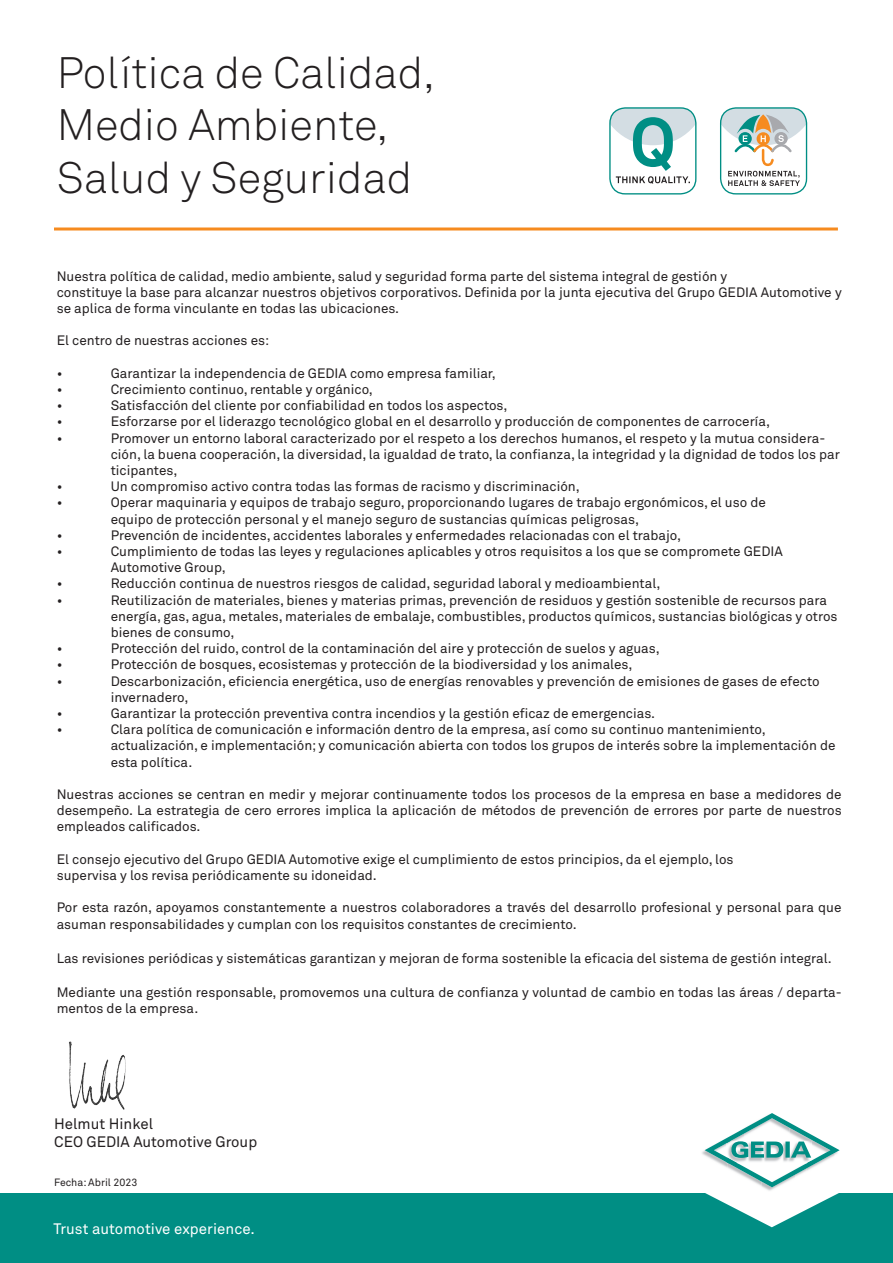
<style>
.page{position:relative;width:893px;height:1263px;background:#fff}
.page>*{position:absolute;margin:0;border:0;box-sizing:border-box;transform-origin:0 0}
.t1{font:300 43.5px "Akkurat Std";color:#231f20}
.t2{font:15px "Akkurat Std";color:#231f20}
.t3{font:15px "Akkurat Std";letter-spacing:.005em;color:#fff}
.t4{font:13.5px/16.2px "Akkurat Std";color:#231f20}
.t5{font:10.5px "Akkurat Std";color:#231f20}
</style>
<div class="page">
<hr style="left:54px;top:227px;width:784px;height:3px;background:#f68b1f">
<div style="left:0;top:1193px;width:893px;height:70px;background:#008e84"></div>
<svg style="left:703px;top:1113px;width:137px;height:114px"></svg>
<div style="left:720px;top:107px;width:87px;height:88px;border:1px solid #008e84;border-radius:15px"></div>
<svg style="left:721px;top:108px;width:85px;height:78px"></svg>
<div style="left:609px;top:107px;width:87px;height:88px;border:1px solid #008e84;border-radius:15px"></div>
<svg style="left:610px;top:108px;width:86px;height:76px"></svg>
<img style="left:69px;top:1041px;width:57px;height:69px">
<p class="t1" style="left:57px;top:47px;width:380px">Política de Calidad,</p>
<p class="t1" style="left:57px;top:99px;width:333px">Medio Ambiente,</p>
<p class="t1" style="left:57px;top:152px;width:357px">Salud y Seguridad</p>
<p class="t4" style="left:57px;top:268px;width:672px">Nuestra política de calidad, medio ambiente, salud y seguridad forma parte del sistema integral de gestión y</p>
<p class="t4" style="left:57px;top:284px;width:786px">constituye la base para alcanzar nuestros objetivos corporativos. Definida por la junta ejecutiva del Grupo GEDIA Automotive y se aplica de forma vinculante en todas las ubicaciones.</p>
<p class="t4" style="left:57px;top:333px;width:214px">El centro de nuestras acciones es:</p>
<p class="t4" style="left:57px;top:365px;width:7px">•</p>
<p class="t4" style="left:111px;top:365px;width:387px">Garantizar la independencia de GEDIA como empresa familiar,</p>
<p class="t4" style="left:57px;top:381px;width:7px">•</p>
<p class="t4" style="left:111px;top:381px;width:264px">Crecimiento continuo, rentable y orgánico,</p>
<p class="t4" style="left:57px;top:397px;width:7px">•</p>
<p class="t4" style="left:111px;top:397px;width:398px">Satisfacción del cliente por confiabilidad en todos los aspectos,</p>
<p class="t4" style="left:57px;top:414px;width:7px">•</p>
<p class="t4" style="left:111px;top:414px;width:661px">Esforzarse por el liderazgo tecnológico global en el desarrollo y producción de componentes de carrocería,</p>
<p class="t4" style="left:57px;top:430px;width:7px">•</p>
<p class="t4" style="left:111px;top:430px;width:731px">Promover un entorno laboral caracterizado por el respeto a los derechos humanos, el respeto y la mutua considera&shy;ción, la buena cooperación, la diversidad, la igualdad de trato, la confianza, la integridad y la dignidad de todos los par ticipantes,</p>
<p class="t4" style="left:57px;top:478px;width:7px">•</p>
<p class="t4" style="left:111px;top:478px;width:471px">Un compromiso activo contra todas las formas de racismo y discriminación,</p>
<p class="t4" style="left:57px;top:495px;width:7px">•</p>
<p class="t4" style="left:111px;top:495px;width:657px">Operar maquinaria y equipos de trabajo seguro, proporcionando lugares de trabajo ergonómicos, el uso de equipo de protección personal y el manejo seguro de sustancias químicas peligrosas,</p>
<p class="t4" style="left:57px;top:527px;width:7px">•</p>
<p class="t4" style="left:111px;top:527px;width:572px">Prevención de incidentes, accidentes laborales y enfermedades relacionadas con el trabajo,</p>
<p class="t4" style="left:57px;top:543px;width:7px">•</p>
<p class="t4" style="left:111px;top:543px;width:674px">Cumplimiento de todas las leyes y regulaciones aplicables y otros requisitos a los que se compromete GEDIA<br>Automotive Group,</p>
<p class="t4" style="left:57px;top:576px;width:7px">•</p>
<p class="t4" style="left:111px;top:576px;width:551px">Reducción continua de nuestros riesgos de calidad, seguridad laboral y medioambiental,</p>
<p class="t4" style="left:57px;top:592px;width:7px">•</p>
<p class="t4" style="left:111px;top:592px;width:728px">Reutilización de materiales, bienes y materias primas, prevención de residuos y gestión sostenible de recursos para energía, gas, agua, metales, materiales de embalaje, combustibles, productos químicos, sustancias biológicas y otros bienes de consumo,</p>
<p class="t4" style="left:57px;top:640px;width:7px">•</p>
<p class="t4" style="left:111px;top:640px;width:550px">Protección del ruido, control de la contaminación del aire y protección de suelos y aguas,</p>
<p class="t4" style="left:57px;top:657px;width:7px">•</p>
<p class="t4" style="left:111px;top:657px;width:523px">Protección de bosques, ecosistemas y protección de la biodiversidad y los animales,</p>
<p class="t4" style="left:57px;top:673px;width:7px">•</p>
<p class="t4" style="left:111px;top:673px;width:710px">Descarbonización, eficiencia energética, uso de energías renovables y prevención de emisiones de gases de efecto invernadero,</p>
<p class="t4" style="left:57px;top:705px;width:7px">•</p>
<p class="t4" style="left:111px;top:705px;width:546px">Garantizar la protección preventiva contra incendios y la gestión eficaz de emergencias.</p>
<p class="t4" style="left:57px;top:721px;width:7px">•</p>
<p class="t4" style="left:111px;top:721px;width:726px">Clara política de comunicación e información dentro de la empresa, así como su continuo mantenimiento, actualización, e implementación; y comunicación abierta con todos los grupos de interés sobre la implementación de esta política.</p>
<p class="t4" style="left:57px;top:786px;width:786px;text-align:justify">Nuestras acciones se centran en medir y mejorar continuamente todos los procesos de la empresa en base a medidores de desempeño. La estrategia de cero errores implica la aplicación de métodos de prevención de errores por parte de nuestros empleados calificados.</p>
<p class="t4" style="left:57px;top:851px;width:678px">El consejo ejecutivo del Grupo GEDIA Automotive exige el cumplimiento de estos principios, da el ejemplo, los</p>
<p class="t4" style="left:57px;top:867px;width:322px">supervisa y los revisa periódicamente su idoneidad.</p>
<p class="t4" style="left:57px;top:900px;width:786px">Por esta razón, apoyamos constantemente a nuestros colaboradores a través del desarrollo profesional y personal para que asuman responsabilidades y cumplan con los requisitos constantes de crecimiento.</p>
<p class="t4" style="left:57px;top:950px;width:776px">Las revisiones periódicas y sistemáticas garantizan y mejoran de forma sostenible la eficacia del sistema de gestión integral.</p>
<p class="t4" style="left:57px;top:984px;width:786px">Mediante una gestión responsable, promovemos una cultura de confianza y voluntad de cambio en todas las áreas / departa&shy;mentos de la empresa.</p>
<p class="t2" style="left:54px;top:1115px;width:100px">Helmut Hinkel</p>
<p class="t2" style="left:54px;top:1133px;width:205px">CEO GEDIA Automotive Group</p>
<p class="t5" style="left:54px;top:1176px;width:85px">Fecha: Abril 2023</p>
<p class="t3" style="left:53px;top:1220px;width:203px">Trust automotive experience.</p>
</div>
